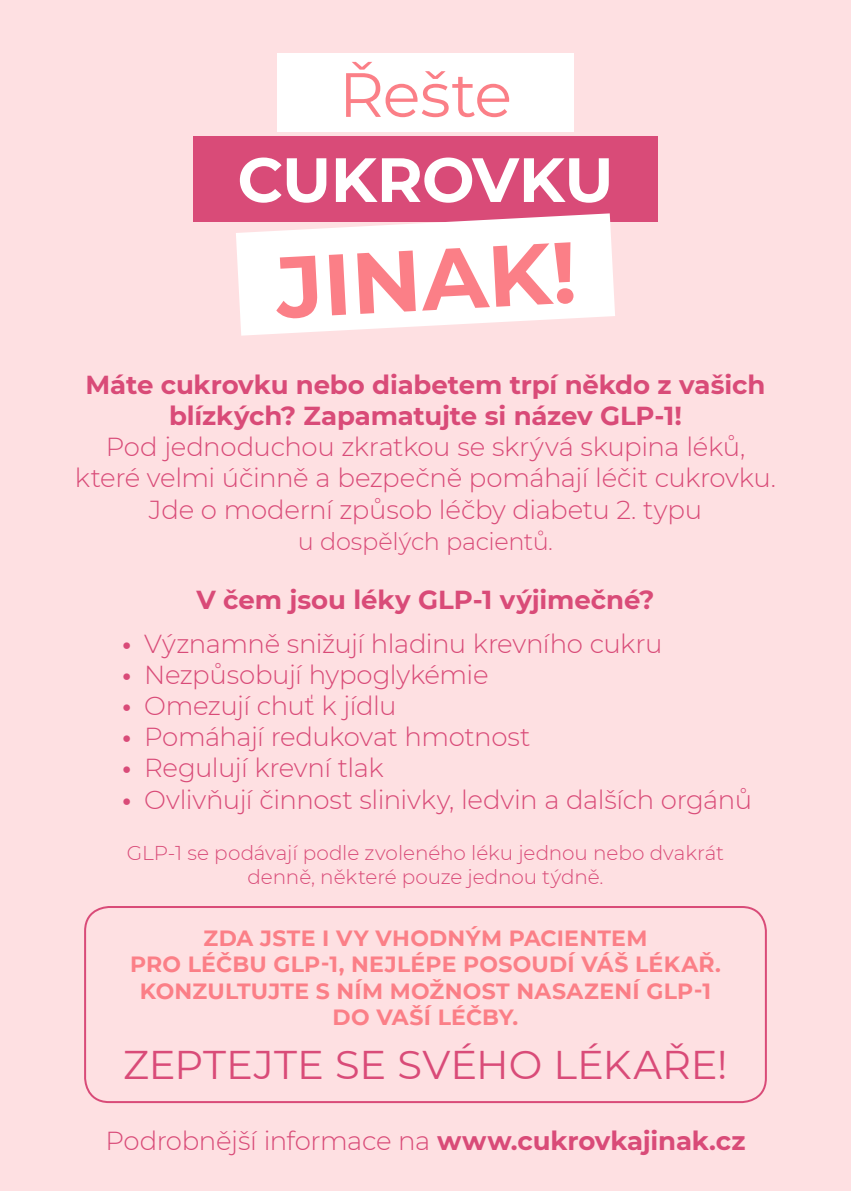
<style>
.page{position:relative;width:851px;height:1191px;background:#fff}
.page>*{position:absolute;margin:0;border:0;box-sizing:border-box;transform-origin:0 0}
.t1{font:700 86.4px "Montserrat";color:#fb7f87}
.t2{font:700 62.4px "Montserrat";letter-spacing:-.01em;color:#fff}
.t3{font:62.4px "Montserrat";letter-spacing:-.015em;color:#fb7f87}
.t4{font:40px "Montserrat";color:#d94b78}
.t5{font:300 26px/31.2px "Montserrat";letter-spacing:-.02em;color:#d94b78;text-align:center}
.t6{font:700 26px/31.2px "Montserrat";letter-spacing:-.005em;color:#d94b78;text-align:center}
.t7{font:300 24px "Montserrat";letter-spacing:-.01em;color:#d94b78}
.t8{font:700 22px/26.4px "Montserrat";letter-spacing:.01em;color:#fb7f87;text-align:center}
.t9{font:300 20px/24px "Montserrat";letter-spacing:-.005em;color:#d94b78;text-align:center}
.s1{font-weight:700}
</style>
<div class="page">
<div style="left:0;top:0;width:850px;height:1191px;background:#fee0e2"></div>
<div style="left:193px;top:136px;width:464px;height:86px;background:#d94b78"></div>
<svg style="left:236px;top:213px;width:379px;height:123px;fill:#fff"></svg>
<div style="left:277px;top:53px;width:296px;height:79px;background:#fff"></div>
<div style="left:84px;top:906px;width:682px;height:197px;border:2px solid #d94b78;border-radius:24px"></div>
<h2 class="t3" style="left:339px;top:52px;width:174px">Řešte</h2>
<h2 class="t2" style="left:237px;top:135px;width:377px">CUKROVKU</h2>
<h1 class="t1" style="left:273px;top:225px;width:302px;rotate:-3deg">JINAK!</h1>
<p class="t6" style="left:85px;top:368px;width:681px">Máte cukrovku nebo diabetem trpí někdo z vašich blízkých? Zapamatujte si název GLP-1!</p>
<p class="t5" style="left:75px;top:430px;width:702px">Pod jednoduchou zkratkou se skrývá skupina léků, které velmi účinně a bezpečně pomáhají léčit cukrovku.<br>Jde o moderní způsob léčby diabetu 2. typu</p>
<p class="t7" style="left:298px;top:525px;width:256px">u dospělých pacientů.</p>
<p class="t6" style="left:196px;top:583px;width:459px">V čem jsou léky GLP-1 výjimečné?</p>
<p class="t5" style="left:122px;top:627px;width:541px"><span class="s1">•</span> Významně snižují hladinu krevního cukru</p>
<p class="t5" style="left:122px;top:658px;width:368px"><span class="s1">•</span> Nezpůsobují hypoglykémie</p>
<p class="t5" style="left:122px;top:689px;width:276px"><span class="s1">•</span> Omezují chuť k jídlu</p>
<p class="t5" style="left:122px;top:720px;width:410px"><span class="s1">•</span> Pomáhají redukovat hmotnost</p>
<p class="t5" style="left:122px;top:751px;width:263px"><span class="s1">•</span> Regulují krevní tlak</p>
<p class="t5" style="left:122px;top:783px;width:631px"><span class="s1">•</span> Ovlivňují činnost slinivky, ledvin a dalších orgánů</p>
<p class="t9" style="left:127px;top:840px;width:598px">GLP-1 se podávají podle zvoleného léku jednou nebo dvakrát denně, některé pouze jednou týdně.</p>
<p class="t8" style="left:130px;top:923px;width:592px">ZDA JSTE I VY VHODNÝM PACIENTEM<br>PRO LÉČBU GLP-1, NEJLÉPE POSOUDÍ VÁŠ LÉKAŘ.<br>KONZULTUJTE S NÍM MOŽNOST NASAZENÍ GLP-1<br>DO VAŠÍ LÉČBY.</p>
<h3 class="t4" style="left:123px;top:1037px;width:605px">ZEPTEJTE SE SVÉHO LÉKAŘE!</h3>
<p class="t5" style="left:105px;top:1124px;width:641px">Podrobnější informace na <span class="s1">www.cukrovkajinak.cz</span></p>
</div>
